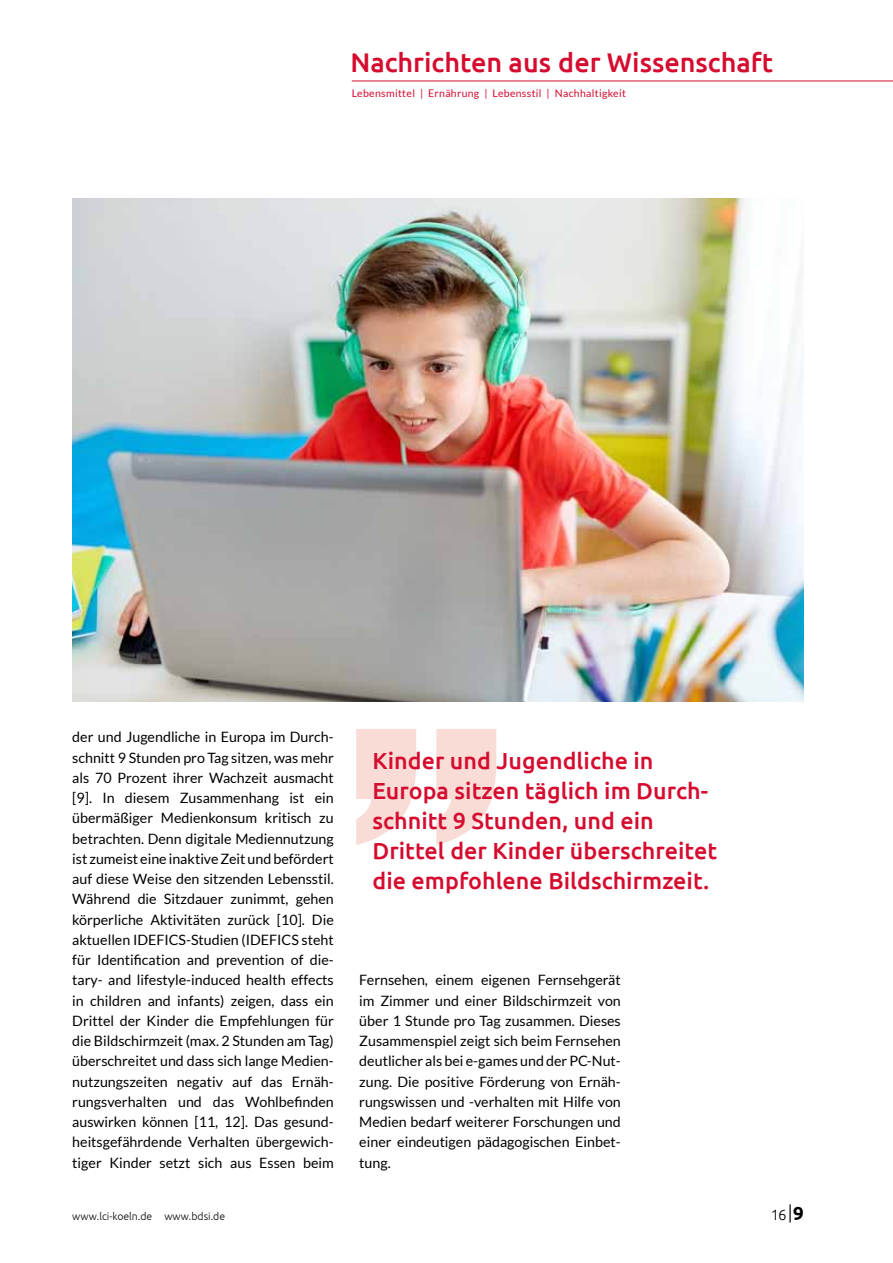
<style>
.page{position:relative;width:893px;height:1263px;background:#fff}
.page>*{position:absolute;margin:0;border:0;box-sizing:border-box;transform-origin:0 0}
.t1{font:500 27px "Ubuntu";color:#d50c2f}
.t2{font:500 23.25px/30px "Ubuntu";color:#d50c2f}
.t3{font:300 15px "Ubuntu";color:#000}
.t4{font:14.25px/20.2px "Lato";color:#000;text-align:justify}
.t5{font:10.5px "Lato";letter-spacing:.03em;color:#d50c2f}
.t6{font:300 10.5px "Ubuntu";color:#000}
.s1{font-size:18.75px}
.s2{font-weight:700;font-size:18.75px}
</style>
<div class="page">
<hr style="left:352px;top:81px;width:541px;height:1px;background:#d50c2f">
<img style="left:72px;top:199px;width:732px;height:503px">
<svg style="left:356px;top:729px;width:140px;height:116px"></svg>
<h1 class="t1" style="left:350px;top:45px;width:424px">Nachrichten aus der Wissenschaft</h1>
<p class="t5" style="left:352px;top:88px;width:276px">Lebensmittel | Ernährung | Lebensstil | Nachhaltigkeit</p>
<p class="t4" style="left:72px;top:727px;width:263px">der und Jugendliche in Europa im Durch&shy;schnitt 9 Stunden pro Tag sitzen, was mehr als 70 Prozent ihrer Wachzeit ausmacht [9]. In diesem Zusammenhang ist ein übermäßiger Medienkonsum kritisch zu betrachten. Denn digitale Mediennutzung ist zumeist eine inaktive Zeit und befördert auf diese Weise den sitzenden Lebensstil.<br>Während die Sitzdauer zunimmt, gehen körperliche Aktivitäten zurück [10]. Die aktuellen IDEFICS-Studien (IDEFICS steht für Identification and prevention of die&shy;tary- and lifestyle-induced health effects in children and infants) zeigen, dass ein Drittel der Kinder die Empfehlungen für die Bildschirmzeit (max. 2 Stunden am Tag) überschreitet und dass sich lange Medien&shy;nutzungszeiten negativ auf das Ernäh&shy;rungsverhalten und das Wohlbefinden auswirken können [11, 12]. Das gesund&shy;heitsgefährdende Verhalten übergewich&shy;tiger Kinder setzt sich aus Essen beim</p>
<h2 class="t2" style="left:372px;top:745px;width:346px">Kinder und Jugendliche in<br>Europa sitzen täglich im Durch&shy;schnitt 9 Stunden, und ein<br>Drittel der Kinder überschreitet die empfohlene Bildschirmzeit.</h2>
<p class="t4" style="left:359px;top:970px;width:263px">Fernsehen, einem eigenen Fernsehgerät im Zimmer und einer Bildschirmzeit von über 1 Stunde pro Tag zusammen. Dieses Zusammenspiel zeigt sich beim Fernsehen deutlicher als bei e-games und der PC-Nut&shy;zung. Die positive Förderung von Ernäh&shy;rungswissen und -verhalten mit Hilfe von Medien bedarf weiterer Forschungen und einer eindeutigen pädagogischen Einbet&shy;tung.</p>
<p class="t6" style="left:72px;top:1209px;width:154px">www.lci-koeln.de www.bdsi.de</p>
<p class="t3" style="left:771px;top:1206px;width:34px">16<span class="s1">|</span><span class="s2">9</span></p>
</div>
